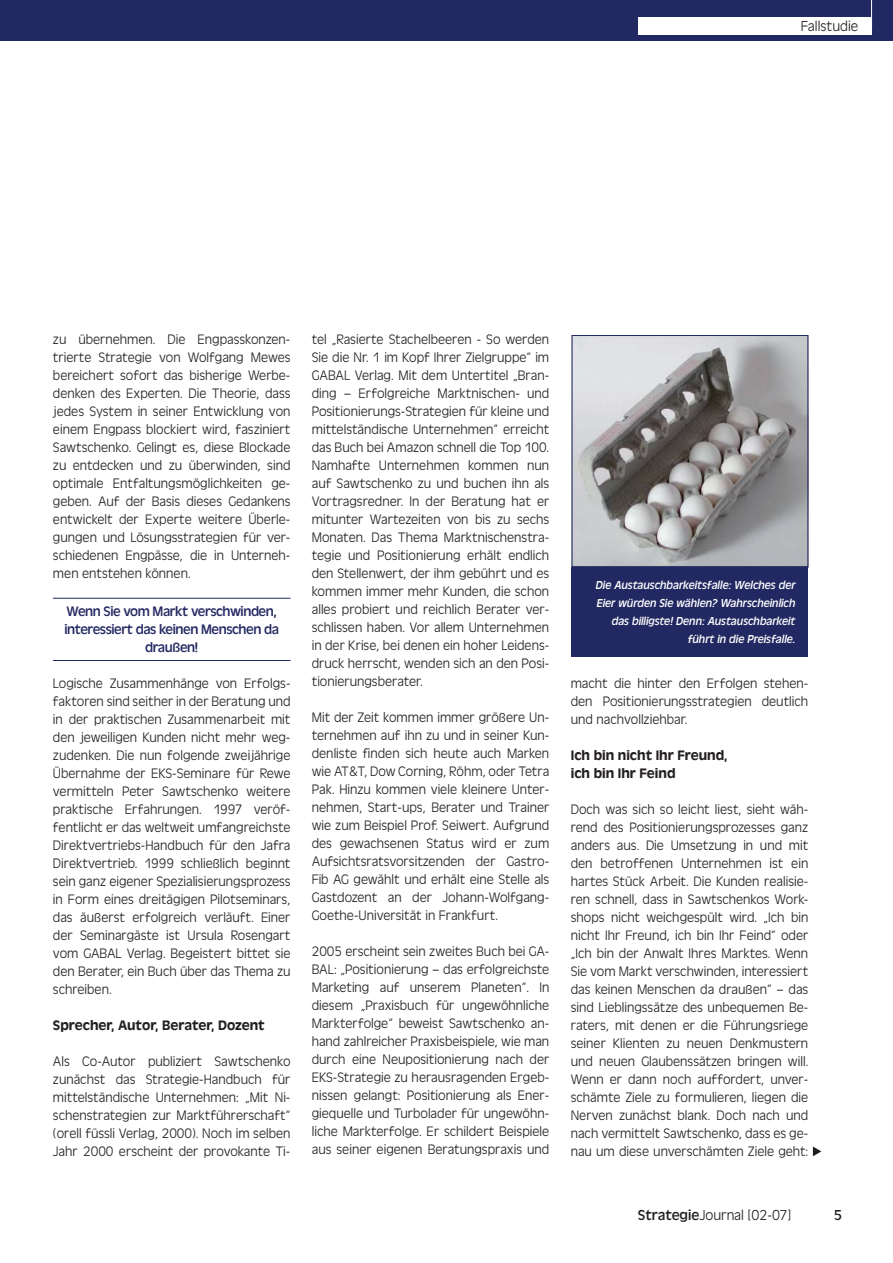
<style>
.page{position:relative;width:893px;height:1263px;background:#fff}
.page>*{position:absolute;margin:0;border:0;box-sizing:border-box;transform-origin:0 0}
.t1{font:15px "Antigone Dsp Light";color:#231f20}
.t2{font:15px "Antigone Dsp Regular";color:#231f20}
.t3{font:14.25px/18px "Antigone Dsp Light";color:#231f20;text-align:justify}
.t4{font:14.25px/18px "Antigone Dsp Regular";letter-spacing:-.03em;color:#222861;text-align:center}
.t5{font:14.25px/18px "Antigone Dsp Medium";color:#231f20}
.t6{font:12px/18px "Antigone Dsp Italic";color:#fff;text-align:right}
.s1{font-family:"Antigone Dsp Regular"}
</style>
<div class="page">
<div style="left:0;top:0;width:892px;height:40px;background:#222861"></div>
<hr style="left:871px;top:0;width:1px;height:30px;background:#fff">
<hr style="left:53px;top:598px;width:237px;height:1px;background:#222861">
<hr style="left:53px;top:660px;width:237px;height:1px;background:#222861">
<div style="left:638px;top:17px;width:233px;height:17px;background:#fff"></div>
<svg style="left:812px;top:1147px;width:9px;height:9px"></svg>
<img style="left:573px;top:337px;width:233px;height:228px">
<div style="left:571px;top:335px;width:237px;height:232px;border:1px solid #222861"></div>
<div style="left:571px;top:567px;width:237px;height:90px;background:#222861"></div>
<p class="t1" style="left:800px;top:20px;width:59px">Fallstudie</p>
<p class="t3" style="left:53px;top:330px;width:239px">zu übernehmen. Die Engpasskonzen&shy;trierte Strategie von Wolfgang Mewes bereichert sofort das bisherige Werbe&shy;denken des Experten. Die Theorie, dass jedes System in seiner Entwicklung von einem Engpass blockiert wird, fasziniert Sawtschenko. Gelingt es, diese Blockade zu entdecken und zu überwinden, sind optimale Entfaltungsmöglichkeiten ge&shy;geben. Auf der Basis dieses Gedankens entwickelt der Experte weitere Überle&shy;gungen und Lösungsstrategien für ver&shy;schiedenen Engpässe, die in Unterneh&shy;men entstehen können.</p>
<p class="t4" style="left:64px;top:603px;width:216px">Wenn Sie vom Markt verschwinden, interessiert das keinen Menschen da draußen!</p>
<p class="t3" style="left:53px;top:674px;width:239px">Logische Zusammenhänge von Erfolgs&shy;faktoren sind seither in der Beratung und in der praktischen Zusammenarbeit mit den jeweiligen Kunden nicht mehr weg&shy;zudenken. Die nun folgende zweijährige Übernahme der EKS-Seminare für Rewe vermitteln Peter Sawtschenko weitere praktische Erfahrungen. 1997 veröf&shy;fentlicht er das weltweit umfangreichste Direktvertriebs-Handbuch für den Jafra Direktvertrieb. 1999 schließlich beginnt sein ganz eigener Spezialisierungsprozess in Form eines dreitägigen Pilotseminars, das äußerst erfolgreich verläuft. Einer der Seminargäste ist Ursula Rosengart vom GABAL Verlag. Begeistert bittet sie den Berater, ein Buch über das Thema zu schreiben.</p>
<p class="t5" style="left:53px;top:1017px;width:213px">Sprecher, Autor, Berater, Dozent</p>
<p class="t3" style="left:53px;top:1052px;width:239px">Als Co-Autor publiziert Sawtschenko zunächst das Strategie-Handbuch für mittelständische Unternehmen: „Mit Ni&shy;schenstrategien zur Marktführerschaft“ (orell füssli Verlag, 2000). Noch im selben Jahr 2000 erscheint der provokante Ti-</p>
<p class="t3" style="left:312px;top:330px;width:239px">tel „Rasierte Stachelbeeren - So werden Sie die Nr. 1 im Kopf Ihrer Zielgruppe“ im GABAL Verlag. Mit dem Untertitel „Bran&shy;ding – Erfolgreiche Marktnischen- und Positionierungs-Strategien für kleine und mittelständische Unternehmen“ erreicht das Buch bei Amazon schnell die Top 100.<br>Namhafte Unternehmen kommen nun auf Sawtschenko zu und buchen ihn als Vortragsredner. In der Beratung hat er mitunter Wartezeiten von bis zu sechs Monaten. Das Thema Marktnischenstra&shy;tegie und Positionierung erhält endlich den Stellenwert, der ihm gebührt und es kommen immer mehr Kunden, die schon alles probiert und reichlich Berater ver&shy;schlissen haben. Vor allem Unternehmen in der Krise, bei denen ein hoher Leidens&shy;druck herrscht, wenden sich an den Posi&shy;tionierungsberater.</p>
<p class="t3" style="left:312px;top:708px;width:239px">Mit der Zeit kommen immer größere Un&shy;ternehmen auf ihn zu und in seiner Kun&shy;denliste finden sich heute auch Marken wie AT&amp;T, Dow Corning, Röhm, oder Tetra Pak. Hinzu kommen viele kleinere Unter&shy;nehmen, Start-ups, Berater und Trainer wie zum Beispiel Prof. Seiwert. Aufgrund des gewachsenen Status wird er zum Aufsichtsratsvorsitzenden der Gastro-Fib AG gewählt und erhält eine Stelle als Gastdozent an der Johann-Wolfgang-Goethe-Universität in Frankfurt.</p>
<p class="t3" style="left:312px;top:942px;width:239px">2005 erscheint sein zweites Buch bei GA-BAL: „Positionierung – das erfolgreichste Marketing auf unserem Planeten“. In diesem „Praxisbuch für ungewöhnliche Markterfolge“ beweist Sawtschenko an&shy;hand zahlreicher Praxisbeispiele, wie man durch eine Neupositionierung nach der EKS-Strategie zu herausragenden Ergeb&shy;nissen gelangt: Positionierung als Ener&shy;giequelle und Turbolader für ungewöhn&shy;liche Markterfolge. Er schildert Beispiele aus seiner eigenen Beratungspraxis und</p>
<p class="t6" style="left:596px;top:577px;width:201px">Die Austauschbarkeitsfalle: Welches der Eier würden Sie wählen? Wahrscheinlich das billigste! Denn: Austauschbarkeit führt in die Preisfalle.</p>
<p class="t3" style="left:570px;top:674px;width:239px">macht die hinter den Erfolgen stehen&shy;den Positionierungsstrategien deutlich und nachvollziehbar.</p>
<p class="t5" style="left:570px;top:747px;width:158px">Ich bin nicht Ihr Freund, ich bin Ihr Feind</p>
<p class="t3" style="left:570px;top:800px;width:239px">Doch was sich so leicht liest, sieht wäh&shy;rend des Positionierungsprozesses ganz anders aus. Die Umsetzung in und mit den betroffenen Unternehmen ist ein hartes Stück Arbeit. Die Kunden realisie&shy;ren schnell, dass in Sawtschenkos Work&shy;shops nicht weichgespült wird. „Ich bin nicht Ihr Freund, ich bin Ihr Feind“ oder „Ich bin der Anwalt Ihres Marktes. Wenn Sie vom Markt verschwinden, interessiert das keinen Menschen da draußen“ – das sind Lieblingssätze des unbequemen Be&shy;raters, mit denen er die Führungsriege seiner Klienten zu neuen Denkmustern und neuen Glaubenssätzen bringen will.<br>Wenn er dann noch auffordert, unver&shy;schämte Ziele zu formulieren, liegen die Nerven zunächst blank. Doch nach und nach vermittelt Sawtschenko, dass es ge&shy;nau um diese unverschämten Ziele geht:</p>
<p class="t1" style="left:638px;top:1209px;width:155px"><span class="s1">Strategie</span>Journal [02-07]</p>
<p class="t2" style="left:833px;top:1209px;width:10px">5</p>
</div>
